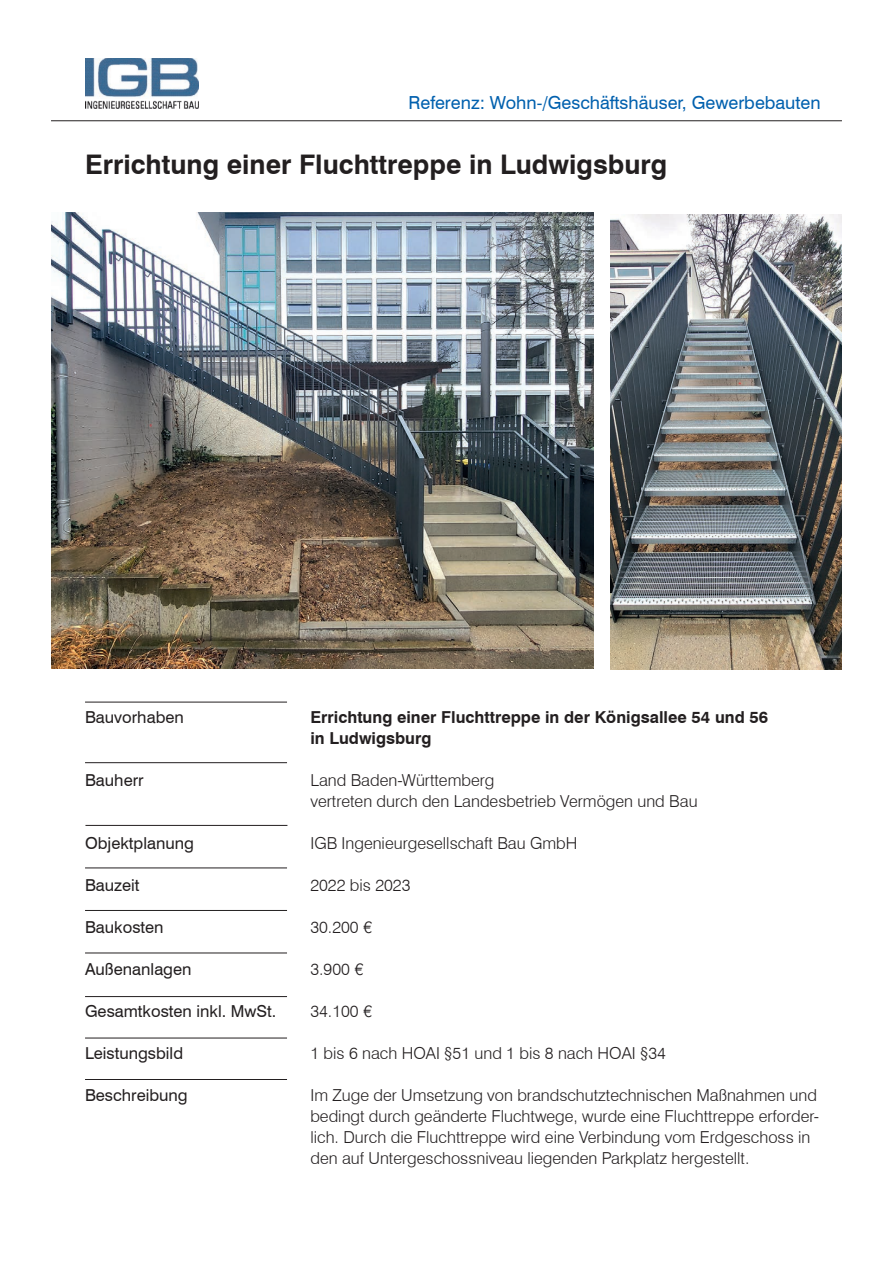
<style>
.page{position:relative;width:893px;height:1263px;background:#fff}
.page>*{position:absolute;margin:0;border:0;box-sizing:border-box;transform-origin:0 0}
.t1{font:700 27px "Swiss 721 BT";color:#231f20}
.t2{font:18px "Swiss 721 BT";color:#0160ae}
.t3{font:300 16.5px/21px "Swiss 721 BT";color:#231f20}
.t4{font:16.5px "Swiss 721 BT";color:#231f20}
.t5{font:700 16.5px/21px "Swiss 721 BT";color:#231f20}
.s1{font-family:"Univers LT"}
</style>
<div class="page">
<img style="left:85px;top:58px;width:113px;height:51px">
<hr style="left:51px;top:120px;width:791px;height:1px;background:#231f20">
<hr style="left:85px;top:825px;width:202px;height:1px;background:#231f20">
<hr style="left:85px;top:762px;width:202px;height:1px;background:#231f20">
<hr style="left:85px;top:867px;width:202px;height:1px;background:#231f20">
<hr style="left:85px;top:910px;width:202px;height:1px;background:#231f20">
<hr style="left:85px;top:952px;width:202px;height:1px;background:#231f20">
<hr style="left:85px;top:996px;width:202px;height:1px;background:#231f20">
<hr style="left:85px;top:702px;width:202px;height:1px;background:#231f20">
<hr style="left:85px;top:1037px;width:202px;height:1px;background:#231f20">
<img style="left:51px;top:213px;width:543px;height:455px">
<img style="left:610px;top:214px;width:232px;height:455px">
<hr style="left:85px;top:1079px;width:202px;height:1px;background:#231f20">
<p class="t2" style="left:409px;top:91px;width:414px">Referenz: Wohn-/Geschäftshäuser, Gewerbebauten</p>
<h1 class="t1" style="left:85px;top:148px;width:584px">Errichtung einer Fluchttreppe in Ludwigsburg</h1>
<p class="t4" style="left:85px;top:707px;width:100px">Bauvorhaben</p>
<p class="t4" style="left:85px;top:770px;width:60px">Bauherr</p>
<p class="t4" style="left:85px;top:833px;width:111px">Objektplanung</p>
<p class="t4" style="left:85px;top:875px;width:56px">Bauzeit</p>
<p class="t4" style="left:85px;top:917px;width:80px">Baukosten</p>
<p class="t4" style="left:85px;top:959px;width:108px">Außenanlagen</p>
<p class="t4" style="left:85px;top:1001px;width:193px">Gesamtkosten inkl. MwSt.</p>
<p class="t4" style="left:85px;top:1043px;width:100px">Leistungsbild</p>
<p class="t4" style="left:85px;top:1085px;width:104px">Beschreibung</p>
<p class="t5" style="left:310px;top:706px;width:459px">Errichtung einer Fluchttreppe in der Königsallee 54 und 56 in Ludwigsburg</p>
<p class="t3" style="left:310px;top:769px;width:389px">Land Baden-Württemberg<br>vertreten durch den Landesbetrieb Vermögen und Bau</p>
<p class="t3" style="left:310px;top:832px;width:268px">IGB Ingenieurgesellschaft Bau GmbH</p>
<p class="t3" style="left:310px;top:874px;width:102px">2022 bis 2023</p>
<p class="t3" style="left:310px;top:916px;width:63px">30.200 <span class="s1">€</span></p>
<p class="t3" style="left:310px;top:958px;width:55px">3.900 <span class="s1">€</span></p>
<p class="t3" style="left:310px;top:1000px;width:63px">34.100 <span class="s1">€</span></p>
<p class="t3" style="left:310px;top:1042px;width:357px">1 bis 6 nach HOAI §51 und 1 bis 8 nach HOAI §34</p>
<p class="t3" style="left:310px;top:1084px;width:510px">Im Zuge der Umsetzung von brandschutztechnischen Maßnahmen und bedingt durch geänderte Fluchtwege, wurde eine Fluchttreppe erforder&shy;lich. Durch die Fluchttreppe wird eine Verbindung vom Erdgeschoss in den auf Untergeschossniveau liegenden Parkplatz hergestellt.</p>
</div>
